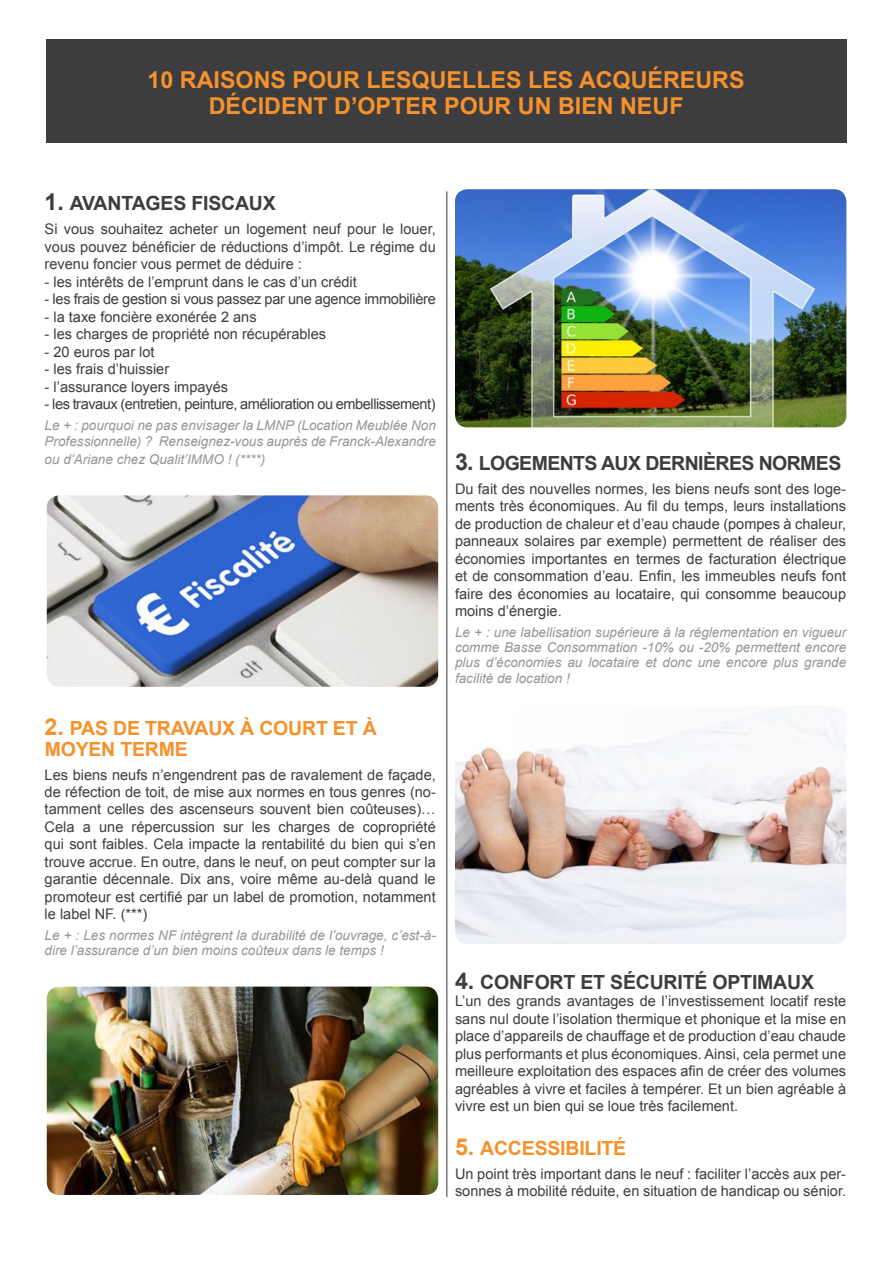
<style>
.page{position:relative;width:893px;height:1263px;background:#fff}
.page>*{position:absolute;margin:0;border:0;box-sizing:border-box;transform-origin:0 0}
.t1{font:700 23.25px/26.2px "Arial";color:#f6922c;text-align:center}
.t2{font:700 19.5px "Arial";letter-spacing:-.03em;color:#3d3c3f}
.t3{font:700 19.5px "Arial";letter-spacing:-.01em;color:#f6922c}
.t4{font:14.55px/17.4px "Arial";color:#3d3c3f;text-align:justify}
.t5{font:14.55px "Arial";letter-spacing:-.03em;color:#3d3c3f}
.t6{font:14.55px "Arial";letter-spacing:-.02em;color:#3d3c3f}
.t7{font:italic 13.5px/15.5px "Arial";color:#939598}
.s1{font-size:23.25px}
</style>
<div class="page">
<div style="left:46px;top:39px;width:800px;height:103px;background:#3d3c3f"></div>
<img style="left:455px;top:189px;width:391px;height:238px">
<img style="left:47px;top:495px;width:391px;height:192px">
<img style="left:47px;top:986px;width:391px;height:209px">
<img style="left:455px;top:707px;width:391px;height:237px">
<hr style="left:446px;top:191px;width:1px;height:1006px;background:#3d3c3f">
<h1 class="t1" style="left:148px;top:68px;width:598px">10 RAISONS POUR LESQUELLES LES ACQUÉREURS<br>DÉCIDENT D’OPTER POUR UN BIEN NEUF</h1>
<h2 class="t2" style="left:45px;top:191px;width:63px"><span class="s1">1.</span> AVANTA</h2>
<h2 class="t2" style="left:146px;top:191px;width:59px">GES FISCAU</h2>
<h2 class="t2" style="left:263px;top:191px;width:15px">X</h2>
<p class="t4" style="left:45px;top:221px;width:393px">Si vous souhaitez acheter un logement neuf pour le louer, vous pouvez bénéficier de réductions d’impôt. Le régime du revenu foncier vous permet de déduire :</p>
<p class="t4" style="left:45px;top:273px;width:314px">- les intérêts de l’emprunt dans le cas d’un crédit</p>
<p class="t6" style="left:45px;top:290px;width:393px">- les frais de gestion si vous passez par une agence immobilière</p>
<p class="t4" style="left:45px;top:308px;width:213px">- la taxe foncière exonérée 2 ans</p>
<p class="t4" style="left:45px;top:326px;width:283px">- les charges de propriété non récupérables</p>
<p class="t4" style="left:45px;top:343px;width:112px">- 20 euros par lot</p>
<p class="t4" style="left:45px;top:360px;width:126px">- les frais d’huissier</p>
<p class="t4" style="left:45px;top:378px;width:185px">- l’assurance loyers impayés</p>
<p class="t5" style="left:45px;top:394px;width:393px">- les travaux (entretien, peinture, amélioration ou embellissement)</p>
<p class="t7" style="left:45px;top:417px;width:393px;line-height:16.2px">Le + : pourquoi ne pas envisager la LMNP (Location Meublée Non<br>Professionnelle) ? Renseignez-vous auprès de Franck-Alexandre</p>
<p class="t7" style="left:45px;top:451px;width:222px">ou d’Ariane chez Qualit’IMMO ! (****)</p>
<h2 class="t3" style="left:45px;top:715px;width:39px"><span class="s1">2.</span> PAS</h2>
<h2 class="t3" style="left:113px;top:715px;width:46px">DE TRA</h2>
<h2 class="t3" style="left:183px;top:715px;width:91px">VAU X À COURT</h2>
<h2 class="t3" style="left:333px;top:715px;width:45px">ET À</h2>
<h2 class="t3" style="left:45px;top:736px;width:90px">MOYEN TER</h2>
<h2 class="t3" style="left:159px;top:736px;width:28px">ME</h2>
<p class="t4" style="left:45px;top:766px;width:393px">Les biens neufs n’engendrent pas de ravalement de façade, de réfection de toit, de mise aux normes en tous genres (no&shy;tamment celles des ascenseurs souvent bien coûteuses)… Cela a une répercussion sur les charges de copropriété qui sont faibles. Cela impacte la rentabilité du bien qui s’en trouve accrue. En outre, dans le neuf, on peut compter sur la garantie décennale. Dix ans, voire même au-delà quand le promoteur est certifié par un label de promotion, notamment le label NF. (***)</p>
<p class="t7" style="left:45px;top:928px;width:393px;line-height:15px">Le + : Les normes NF intègrent la durabilité de l’ouvrage, c’est-à&shy;dire l’assurance d’un bien moins coûteux dans le temps !</p>
<h2 class="t2" style="left:455px;top:450px;width:106px"><span class="s1">3.</span> LOGEMENTS</h2>
<h2 class="t2" style="left:601px;top:450px;width:57px">AU X DERNI</h2>
<h2 class="t2" style="left:703px;top:450px;width:26px">ÈRES</h2>
<h2 class="t2" style="left:759px;top:450px;width:15px">NOR</h2>
<h2 class="t2" style="left:800px;top:450px;width:29px">MES</h2>
<p class="t4" style="left:455px;top:480px;width:393px">Du fait des nouvelles normes, les biens neufs sont des loge&shy;ments très économiques. Au fil du temps, leurs installations de production de chaleur et d’eau chaude (pompes à chaleur, panneaux solaires par exemple) permettent de réaliser des économies importantes en termes de facturation électrique et de consommation d’eau. Enfin, les immeubles neufs font faire des économies au locataire, qui consomme beaucoup moins d’énergie.</p>
<p class="t7" style="left:455px;top:625px;width:393px;text-align:justify">Le + : une labellisation supérieure à la réglementation en vigueur comme Basse Consommation -10% ou -20% permettent encore plus d’économies au locataire et donc une encore plus grande facilité de location !</p>
<h2 class="t2" style="left:455px;top:969px;width:40px"><span class="s1">4.</span> CONFORT</h2>
<h2 class="t2" style="left:580px;top:969px;width:43px">ET SÉCURITÉ</h2>
<h2 class="t2" style="left:712px;top:969px;width:12px">OPTI</h2>
<h2 class="t2" style="left:757px;top:969px;width:58px">MAUX</h2>
<p class="t4" style="left:455px;top:993px;width:393px">L’un des grands avantages de l’investissement locatif reste sans nul doute l’isolation thermique et phonique et la mise en place d’appareils de chauffage et de production d’eau chaude plus performants et plus économiques. Ainsi, cela permet une meilleure exploitation des espaces afin de créer des volumes agréables à vivre et faciles à tempérer. Et un bien agréable à vivre est un bien qui se loue très facilement.</p>
<h2 class="t3" style="left:455px;top:1135px;width:38px"><span class="s1">5.</span> ACCESSIBILITÉ</h2>
<p class="t4" style="left:455px;top:1165px;width:393px">Un point très important dans le neuf : faciliter l’accès aux per&shy;sonnes à mobilité réduite, en situation de handicap ou sénior.</p>
</div>
